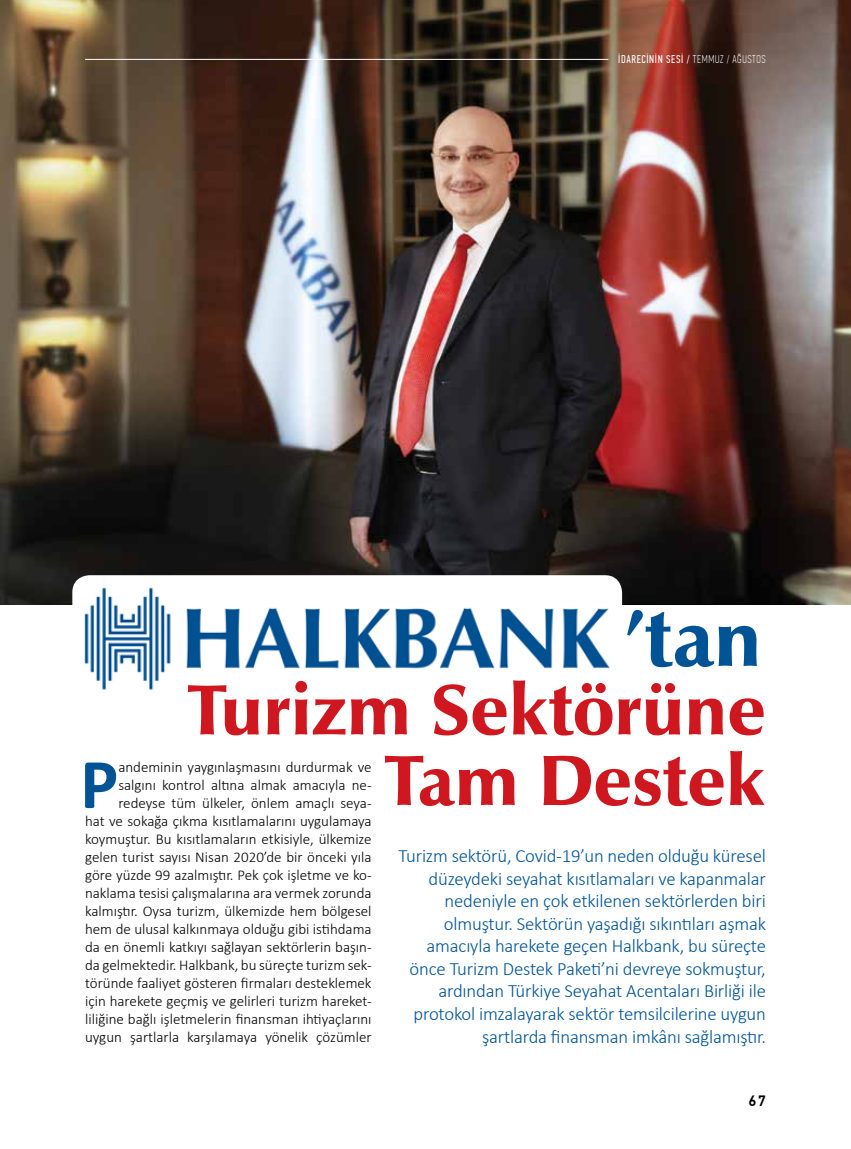
<style>
.page{position:relative;width:851px;height:1149px;background:#fff}
.page>*{position:absolute;margin:0;border:0;box-sizing:border-box;transform-origin:0 0}
.t1{font:900 80.55px "Zapf Humanist 601 BT";color:#005495}
.t2{font:900 72.15px/70.5px "Zapf Humanist 601 BT";color:#ce171e;text-align:right}
.t3{font:700 71.7px "Calibri";color:#005495}
.t4{font:300 18.75px/22.5px "Calibri";letter-spacing:-.01em;color:#005495;text-align:right}
.t5{font:300 15px/18px "Calibri";color:#000;text-align:right}
.t6{font:500 15px "PF Din Text Pro";color:#000}
.t7{font:11.25px "PF Din Text Comp Pro";letter-spacing:.055em;color:#fff}
.s1{font-weight:100}
</style>
<div class="page">
<img style="left:0;top:0;width:850px;height:604px">
<hr style="left:85px;top:59px;width:523px;height:1px;background:#fff">
<img style="left:72px;top:575px;width:550px;height:115px">
<p class="t7" style="left:618px;top:53px;width:149px">İDARECİNİN SESİ / <span class="s1">TEMMUZ / AĞUSTOS</span></p>
<h1 class="t1" style="left:622px;top:588px;width:140px">’tan</h1>
<h2 class="t2" style="left:187px;top:674px;width:580px">Turizm Sektörüne<br>Tam Destek</h2>
<p class="t5" style="left:85px;top:757px;width:288px">andeminin yaygınlaşmasını durdurmak ve salgını kontrol altına almak amacıyla ne&shy;redeyse tüm ülkeler, önlem amaçlı seya-<br>hat ve sokağa çıkma kısıtlamalarını uygulamaya koymuştur. Bu kısıtlamaların etkisiyle, ülkemize gelen turist sayısı Nisan 2020’de bir önceki yıla göre yüzde 99 azalmıştır. Pek çok işletme ve ko&shy;naklama tesisi çalışmalarına ara vermek zorunda kalmıştır. Oysa turizm, ülkemizde hem bölgesel hem de ulusal kalkınmaya olduğu gibi istihdama da en önemli katkıyı sağlayan sektörlerin başın&shy;da gelmektedir. Halkbank, bu süreçte turizm sek&shy;töründe faaliyet gösteren firmaları desteklemek için harekete geçmiş ve gelirleri turizm hareket&shy;liliğine bağlı işletmelerin finansman ihtiyaçlarını uygun şartlarla karşılamaya yönelik çözümler</p>
<h3 class="t3" style="left:80px;top:733px;width:40px">P</h3>
<p class="t4" style="left:398px;top:844px;width:369px">Turizm sektörü, Covid-19’un neden olduğu küresel düzeydeki seyahat kısıtlamaları ve kapanmalar nedeniyle en çok etkilenen sektörlerden biri olmuştur. Sektörün yaşadığı sıkıntıları aşmak amacıyla harekete geçen Halkbank, bu süreçte önce Turizm Destek Paketi’ni devreye sokmuştur, ardından Türkiye Seyahat Acentaları Birliği ile protokol imzalayarak sektör temsilcilerine uygun şartlarda finansman imkânı sağlamıştır.</p>
<p class="t6" style="left:748px;top:1091px;width:19px">67</p>
</div>
